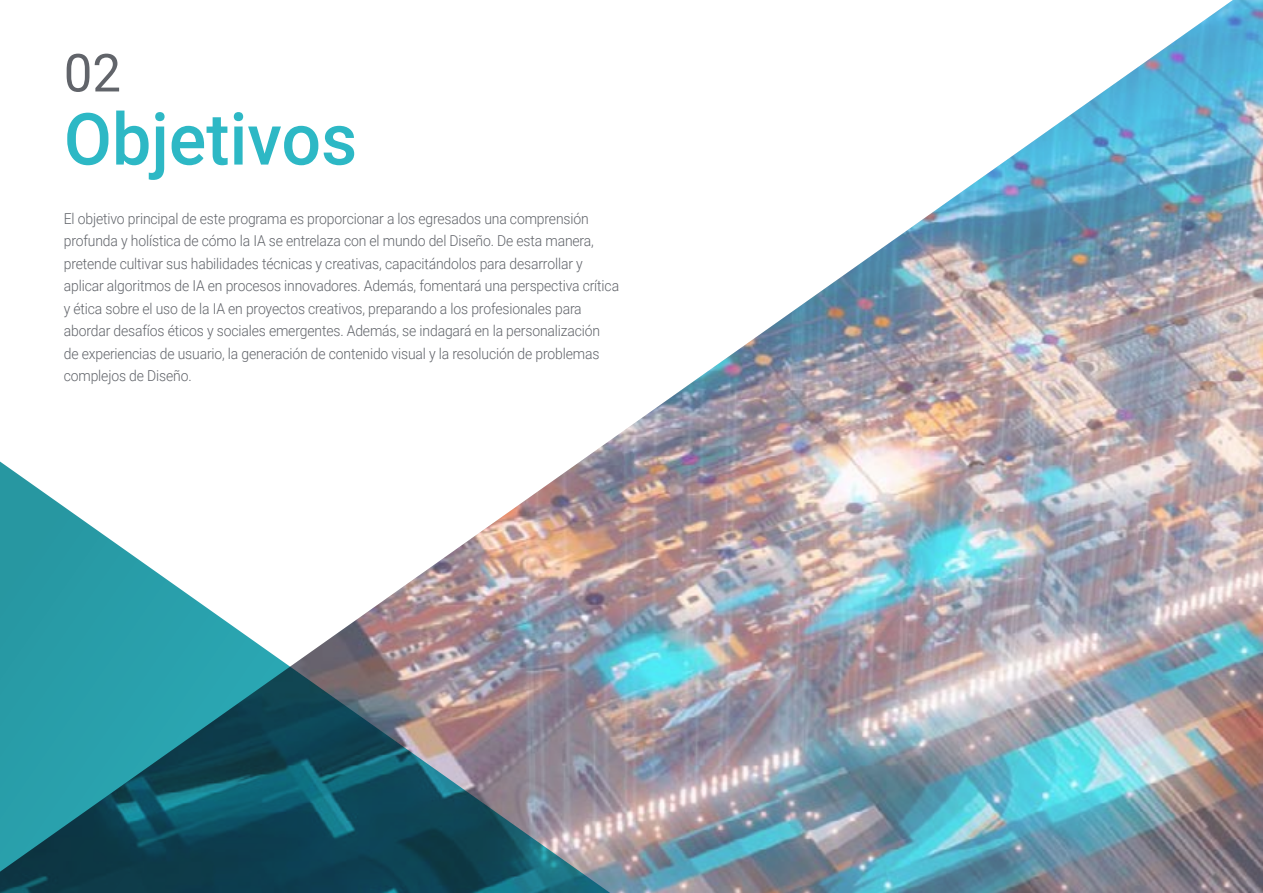
<style>
.page{position:relative;width:1263px;height:893px;background:#fff}
.page>*{position:absolute;margin:0;border:0;box-sizing:border-box;transform-origin:0 0}
.t1{font:500 72px "Roboto";color:#2db8c5}
.t2{font:52.5px "Roboto";color:#61646a}
.t3{font:300 15px/22.5px "Roboto";letter-spacing:-.01em;color:#61646a;scale:.93 1}
</style>
<div class="page">
<img style="left:602px;top:0;width:661px;height:893px">
<svg style="left:0;top:446px;width:640px;height:447px"></svg>
<h2 class="t2" style="left:64px;top:36px;width:59px">02</h2>
<h1 class="t1" style="left:64px;top:89px;width:295px">Objetivos</h1>
<p class="t3" style="left:64px;top:207px;width:599px">El objetivo principal de este programa es proporcionar a los egresados una comprensión profunda y holística de cómo la IA se entrelaza con el mundo del Diseño. De esta manera, pretende cultivar sus habilidades técnicas y creativas, capacitándolos para desarrollar y aplicar algoritmos de IA en procesos innovadores. Además, fomentará una perspectiva crítica y ética sobre el uso de la IA en proyectos creativos, preparando a los profesionales para abordar desafíos éticos y sociales emergentes. Además, se indagará en la personalización<br>de experiencias de usuario, la generación de contenido visual y la resolución de problemas complejos de Diseño.</p>
</div>
